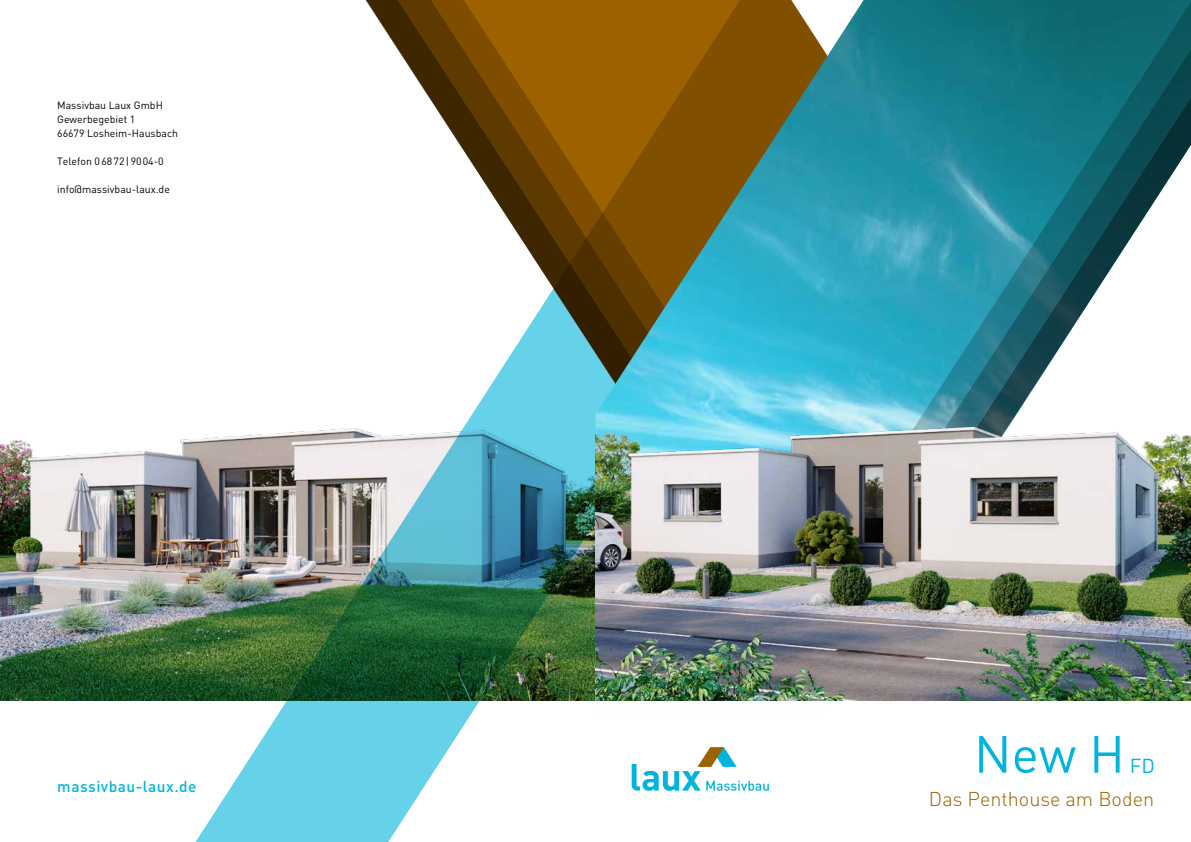
<style>
.page{position:relative;width:1191px;height:842px;background:#fff}
.page>*{position:absolute;margin:0;border:0;box-sizing:border-box;transform-origin:0 0}
.t1{font:51.5px "DIN";color:#00b5dd}
.t2{font:20px "DIN";color:#00b5dd}
.t3{font:300 19.8px "DIN";color:#9d6100}
.t4{font:500 15.5px "DIN";letter-spacing:.03em;color:#00b5dd}
.t5{font:10.5px/14px "DIN";color:#000}
</style>
<div class="page">
<img style="left:0;top:439px;width:144px;height:261px">
<img style="left:144px;top:390px;width:451px;height:452px">
<svg style="left:365px;top:0;width:230px;height:390px"></svg>
<img style="left:595px;top:0;width:596px;height:701px">
<svg style="left:868px;top:0;width:323px;height:192px;background:#167480"></svg>
<img style="left:595px;top:192px;width:596px;height:508px">
<svg style="left:631px;top:747px;width:138px;height:44px"></svg>
<p class="t5" style="left:57px;top:98px;width:122px">Massivbau Laux GmbH<br>Gewerbegebiet 1<br>66679 Losheim-Hausbach</p>
<p class="t5" style="left:57px;top:154px;width:108px">Telefon 06872|9004-0</p>
<p class="t5" style="left:57px;top:182px;width:114px">info@massivbau-laux.de</p>
<h3 class="t4" style="left:57px;top:777px;width:141px">massivbau-laux.de</h3>
<h1 class="t1" style="left:974px;top:722px;width:152px">New H</h1>
<h2 class="t2" style="left:1129px;top:753px;width:27px">FD</h2>
<h3 class="t3" style="left:929px;top:786px;width:227px">Das Penthouse am Boden</h3>
</div>
